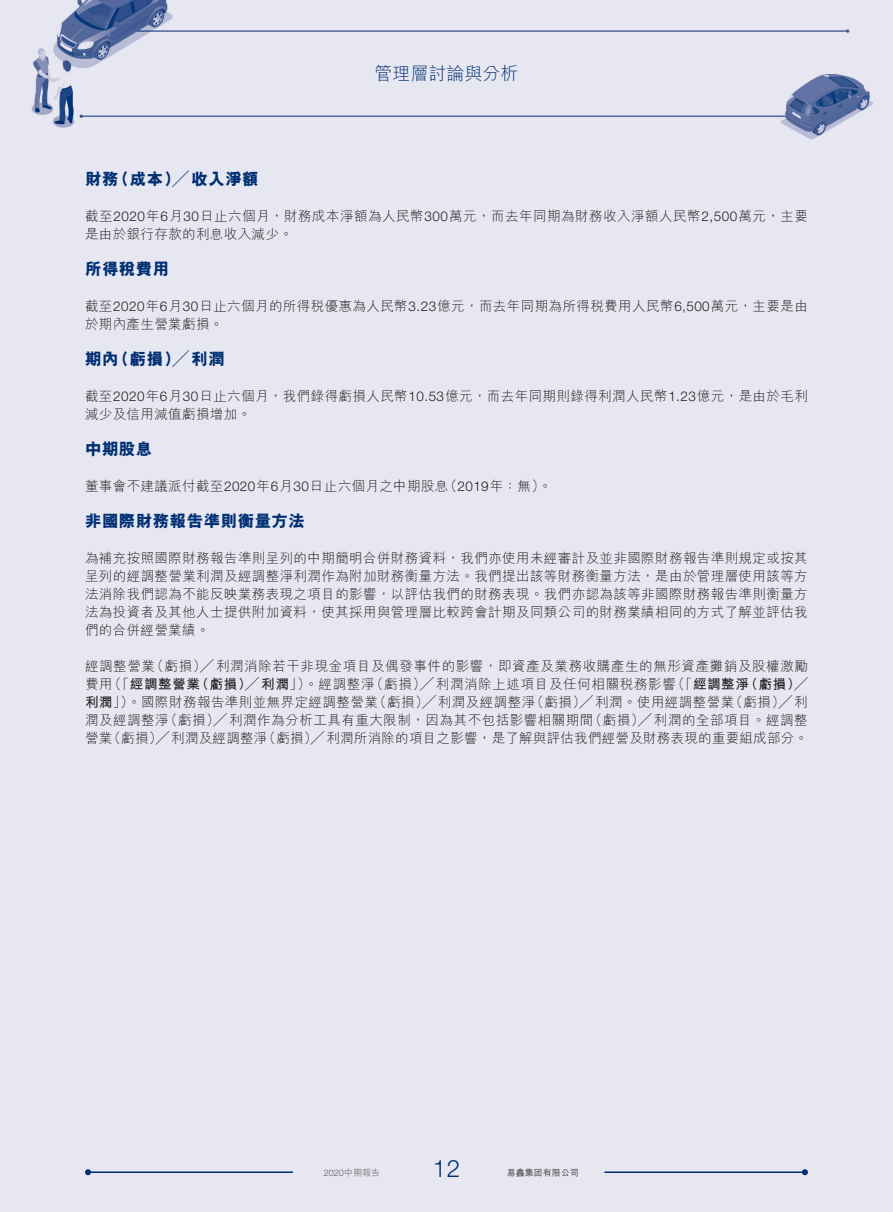
<style>
.page{position:relative;width:893px;height:1212px;background:#e7e7f1}
.page>*{position:absolute;margin:0;border:0;box-sizing:border-box;transform-origin:0 0}
.t1{font:300 24px "Helvetica Neue LT Std";color:#002f73}
.t2{font:300 18px "M Hei HK";color:#002f73}
.t3{font:800 16.5px "M Hei HK";letter-spacing:.03em;color:#002f73}
.t4{font:300 13.5px/18px "M Hei HK";letter-spacing:.03em;color:#231f20}
.t5{font:300 9px "Helvetica Neue LT Std";color:#57585a}
.t6{font:700 9px "M Hei HK";color:#57585a}
.s1{font-family:"Helvetica Neue LT Std"}
.s2{font-weight:700}
.s3{font-family:"M Hei HK"}
</style>
<div class="page">
<hr style="left:604px;top:1171px;width:201px;height:2px;background:#002f73">
<svg style="left:802px;top:1169px;width:6px;height:6px"></svg>
<hr style="left:88px;top:1171px;width:205px;height:2px;background:#002f73">
<svg style="left:85px;top:1169px;width:6px;height:6px"></svg>
<img style="left:31px;top:0;width:842px;height:140px">
<h2 class="t2" style="left:374px;top:65px;width:146px">管理層討論與分析</h2>
<p class="t3" style="left:85px;top:170px;width:175px">財務（成本）╱收入淨額</p>
<p class="t4" style="left:85px;top:207px;width:724px">截至<span class="s1">2020</span>年<span class="s1">6</span>月<span class="s1">30</span>日止六個月，財務成本淨額為人民幣<span class="s1">300</span>萬元，而去年同期為財務收入淨額人民幣<span class="s1">2,500</span>萬元，主要是由於銀行存款的利息收入減少。</p>
<p class="t3" style="left:85px;top:260px;width:86px">所得稅費用</p>
<p class="t4" style="left:85px;top:297px;width:724px">截至<span class="s1">2020</span>年<span class="s1">6</span>月<span class="s1">30</span>日止六個月的所得稅優惠為人民幣<span class="s1">3.23</span>億元，而去年同期為所得稅費用人民幣<span class="s1">6,500</span>萬元，主要是由於期內產生營業虧損。</p>
<p class="t3" style="left:85px;top:350px;width:141px">期內（虧損）╱利潤</p>
<p class="t4" style="left:85px;top:387px;width:724px">截至<span class="s1">2020</span>年<span class="s1">6</span>月<span class="s1">30</span>日止六個月，我們錄得虧損人民幣<span class="s1">10.53</span>億元，而去年同期則錄得利潤人民幣<span class="s1">1.23</span>億元，是由於毛利減少及信用減值虧損增加。</p>
<p class="t3" style="left:85px;top:440px;width:69px">中期股息</p>
<p class="t4" style="left:85px;top:477px;width:468px">董事會不建議派付截至<span class="s1">2020</span>年<span class="s1">6</span>月<span class="s1">30</span>日止六個月之中期股息（<span class="s1">2019</span>年：無）。</p>
<p class="t3" style="left:85px;top:512px;width:222px">非國際財務報告準則衡量方法</p>
<p class="t4" style="left:85px;top:549px;width:724px;text-align:justify">為補充按照國際財務報告準則呈列的中期簡明合併財務資料，我們亦使用未經審計及並非國際財務報告準則規定或按其呈列的經調整營業利潤及經調整淨利潤作為附加財務衡量方法。我們提出該等財務衡量方法，是由於管理層使用該等方法消除我們認為不能反映業務表現之項目的影響，以評估我們的財務表現。我們亦認為該等非國際財務報告準則衡量方法為投資者及其他人士提供附加資料，使其採用與管理層比較跨會計期及同類公司的財務業績相同的方式了解並評估我們的合併經營業績。</p>
<p class="t4" style="left:85px;top:657px;width:725px;text-align:justify">經調整營業（虧損）╱ 利潤消除若干非現金項目及偶發事件的影響，即資產及業務收購產生的無形資產攤銷及股權激勵費用（「<span class="s2">經調整營業（虧損）╱ 利潤</span>」）。經調整淨（虧損）╱ 利潤消除上述項目及任何相關稅務影響（「<span class="s2">經調整淨（虧損）╱利潤</span>」）。國際財務報告準則並無界定經調整營業（虧損）╱利潤及經調整淨（虧損）╱利潤。使用經調整營業（虧損）╱利潤及經調整淨（虧損）╱利潤作為分析工具有重大限制，因為其不包括影響相關期間（虧損）╱利潤的全部項目。經調整營業（虧損）╱利潤及經調整淨（虧損）╱利潤所消除的項目之影響，是了解與評估我們經營及財務表現的重要組成部分。</p>
<p class="t5" style="left:324px;top:1167px;width:58px">2020<span class="s3">中期報告</span></p>
<h1 class="t1" style="left:433px;top:1153px;width:29px">12</h1>
<p class="t6" style="left:507px;top:1166px;width:73px">易鑫集团有限公司</p>
</div>
